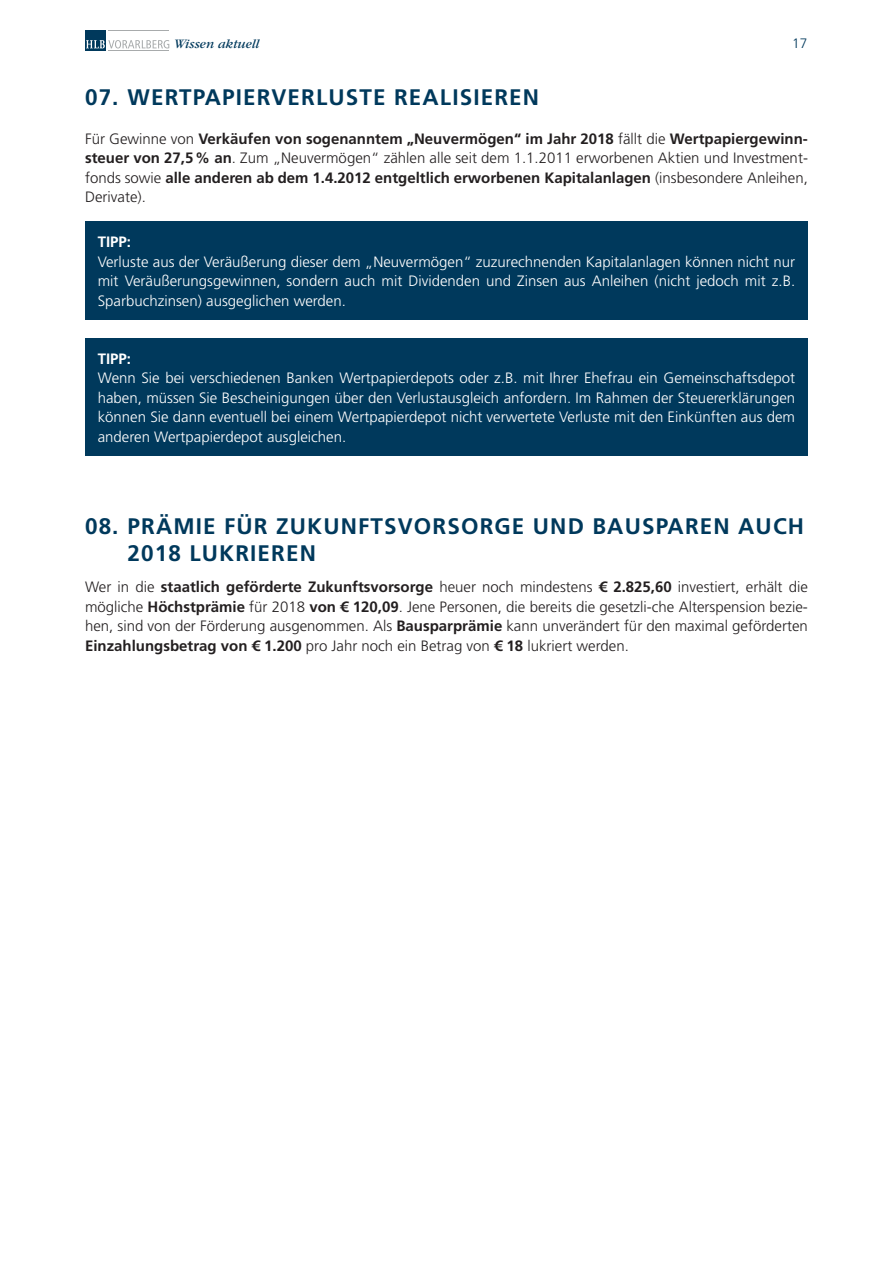
<style>
.page{position:relative;width:893px;height:1263px;background:#fff}
.page>*{position:absolute;margin:0;border:0;box-sizing:border-box;transform-origin:0 0}
.t1{font:700 22.5px/27px "Frutiger LT Std";letter-spacing:.05em;color:#00395c}
.t2{font:300 15px/19.5px "Frutiger LT Std";color:#fff;text-align:justify}
.t3{font:300 15px/19.5px "Frutiger LT Std";color:#231f20;text-align:justify}
.t4{font:700 15px/19.5px "Frutiger LT Std";color:#231f20;text-align:justify}
.t5{font:700 15px "Frutiger LT Std";color:#fff}
.t6{font:300 13.65px "Frutiger LT Std";color:#00395c}
.t7{font:italic 13.5px "Garamond";color:#00395c}
.s1{font-weight:300}
.s2{font-weight:700}
</style>
<div class="page">
<div style="left:85px;top:30px;width:21px;height:21px;background:#00395c"></div>
<hr style="left:109px;top:50px;width:60px;height:1px;background:#a8abac">
<hr style="left:109px;top:30px;width:60px;height:1px;background:#a8abac">
<svg style="left:86px;top:40px;width:83px;height:8px"></svg>
<div style="left:85px;top:222px;width:723px;height:98px;background:#00395c"></div>
<div style="left:85px;top:339px;width:723px;height:117px;background:#00395c"></div>
<p class="t7" style="left:174px;top:37px;width:87px">Wissen aktuell</p>
<p class="t6" style="left:792px;top:36px;width:17px">17</p>
<h1 class="t1" style="left:85px;top:83px;width:456px">07. WERTPAPIERVERLUSTE REALISIEREN</h1>
<p class="t4" style="left:85px;top:129px;width:724px"><span class="s1">Für Gewinne von</span> Verkäufen von sogenanntem „Neuvermögen“ im Jahr 2018 <span class="s1">fällt die</span> Wertpapiergewinn&shy;steuer von 27,5% an<span class="s1">. Zum „Neuvermögen“ zählen alle seit dem 1.1.2011 erworbenen Aktien und Investment&shy;fonds sowie</span> alle anderen ab dem 1.4.2012 entgeltlich erworbenen Kapitalanlagen <span class="s1">(insbesondere Anleihen, Derivate).</span></p>
<p class="t5" style="left:98px;top:233px;width:35px">TIPP:</p>
<p class="t2" style="left:98px;top:252px;width:699px">Verluste aus der Veräußerung dieser dem „Neuvermögen“ zuzurechnenden Kapitalanlagen können nicht nur mit Veräußerungsgewinnen, sondern auch mit Dividenden und Zinsen aus Anleihen (nicht jedoch mit z.B.<br>Sparbuchzinsen) ausgeglichen werden.</p>
<p class="t5" style="left:98px;top:350px;width:35px">TIPP:</p>
<p class="t2" style="left:98px;top:368px;width:699px">Wenn Sie bei verschiedenen Banken Wertpapierdepots oder z.B. mit Ihrer Ehefrau ein Gemeinschaftsdepot haben, müssen Sie Bescheinigungen über den Verlustausgleich anfordern. Im Rahmen der Steuererklärungen können Sie dann eventuell bei einem Wertpapierdepot nicht verwertete Verluste mit den Einkünften aus dem anderen Wertpapierdepot ausgleichen.</p>
<h1 class="t1" style="left:128px;top:512px;width:678px;text-indent:-43px">08. PRÄMIE FÜR ZUKUNFTSVORSORGE UND BAUSPAREN AUCH<br>2018 LUKRIEREN</h1>
<p class="t3" style="left:85px;top:577px;width:724px">Wer in die <span class="s2">staatlich geförderte Zukunftsvorsorge</span> heuer noch mindestens <span class="s2">€ 2.825,60</span> investiert, erhält die mögliche <span class="s2">Höchstprämie</span> für 2018 <span class="s2">von € 120,09</span>. Jene Personen, die bereits die gesetzli-che Alterspension bezie&shy;hen, sind von der Förderung ausgenommen. Als <span class="s2">Bausparprämie</span> kann unverändert für den maximal geförderten <span class="s2">Einzahlungsbetrag von € 1.200</span> pro Jahr noch ein Betrag von <span class="s2">€ 18</span> lukriert werden.</p>
</div>
